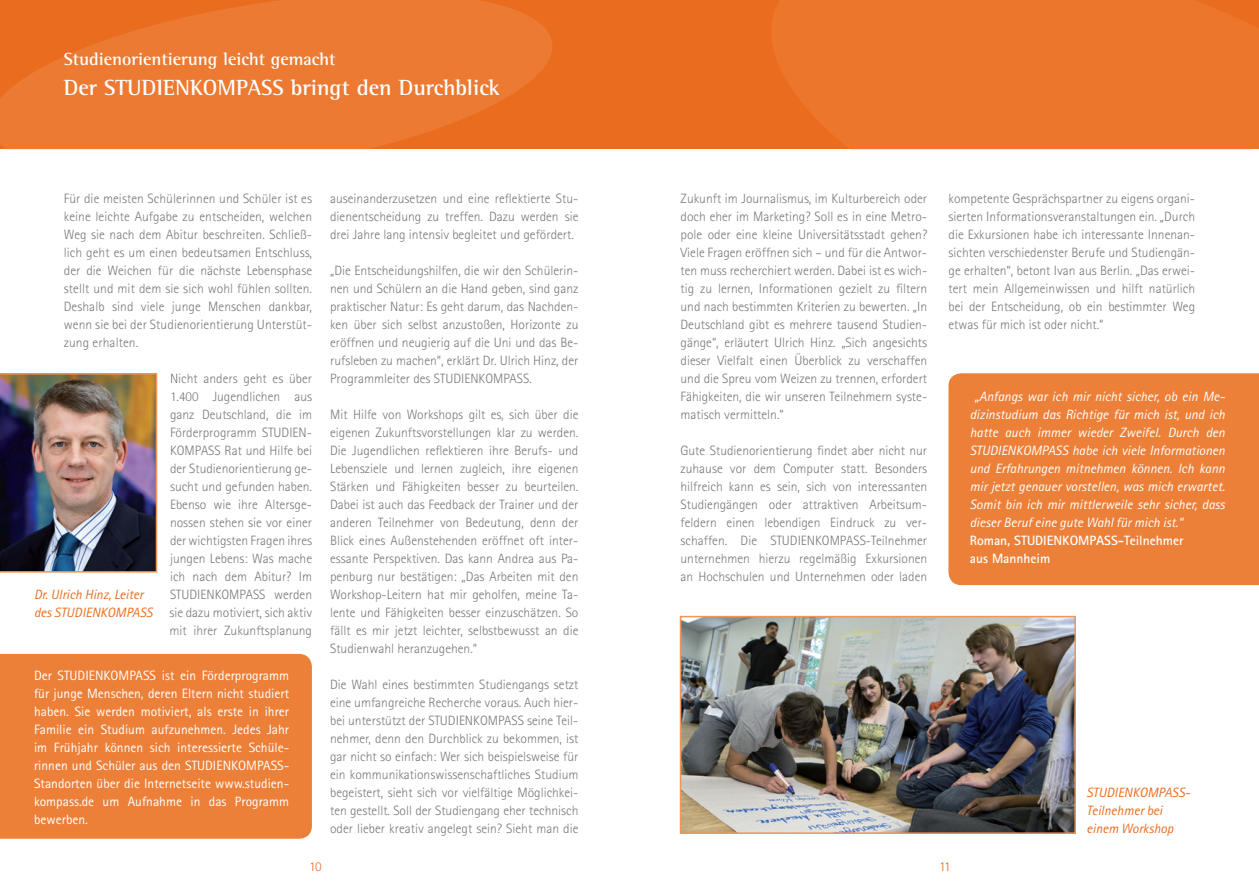
<style>
.page{position:relative;width:1259px;height:893px;background:#fff}
.page>*{position:absolute;margin:0;border:0;box-sizing:border-box;transform-origin:0 0}
.t1{font:700 22.5px "Rotis Semi Serif";color:#fff}
.t2{font:700 18px "Rotis Semi Serif";color:#fff}
.t3{font:300 13.5px/18px "Rotis Sans Serif";color:#76787b;text-align:justify}
.t4{font:13.5px/18px "Rotis Sans Serif";color:#fff;text-align:justify}
.t5{font:italic 13.5px/18px "Rotis Sans Serif";color:#fff;text-align:justify}
.t6{font:italic 13.5px/18px "Rotis Sans Serif";color:#ea6d1f}
.t7{font:700 13.5px/18px "Rotis Sans Serif";color:#fff}
.t8{font:300 13.5px "Rotis Sans Serif";color:#ea6d1f}
</style>
<div class="page">
<div style="left:0;top:654px;width:312px;height:185px;background:#ed8039"></div>
<div style="left:0;top:0;width:629px;height:149px;background:#ea6d1f"></div>
<div style="left:630px;top:0;width:629px;height:149px;background:#ea6d1f"></div>
<hr style="left:629px;top:0;width:1px;height:149px;background:#ea6d1f">
<svg style="left:0;top:0;width:552px;height:149px;fill:#ec7a32"></svg>
<img style="left:683px;top:619px;width:390px;height:212px">
<div style="left:680px;top:616px;width:396px;height:218px;border:2px solid #f19558"></div>
<div style="left:771px;top:0;width:488px;height:150px;background:#eb762c"></div>
<div style="left:948px;top:373px;width:311px;height:212px;background:#ed8039"></div>
<img style="left:0;top:373px;width:157px;height:200px">
<h2 class="t2" style="left:64px;top:48px;width:273px">Studienorientierung leicht gemacht</h2>
<h1 class="t1" style="left:64px;top:74px;width:437px">Der STUDIENKOMPASS bringt den Durchblick</h1>
<p class="t3" style="left:64px;top:189px;width:250px">Für die meisten Schülerinnen und Schüler ist es keine leichte Aufgabe zu entscheiden, welchen Weg sie nach dem Abitur beschreiten. Schließ&shy;lich geht es um einen bedeutsamen Entschluss, der die Weichen für die nächste Lebensphase stellt und mit dem sie sich wohl fühlen sollten.<br>Deshalb sind viele junge Menschen dankbar, wenn sie bei der Studienorientierung Unterstüt&shy;zung erhalten.</p>
<p class="t3" style="left:169px;top:369px;width:144px">Nicht anders geht es über 1.400 Jugendlichen aus ganz Deutschland, die im Förderprogramm STUDIEN-KOMPASS Rat und Hilfe bei der Studienorientierung ge&shy;sucht und gefunden haben.<br>Ebenso wie ihre Altersge&shy;nossen stehen sie vor einer der wichtigsten Fragen ihres jungen Lebens: Was mache ich nach dem Abitur? Im STUDIENKOMPASS werden sie dazu motiviert, sich aktiv mit ihrer Zukunftsplanung</p>
<p class="t6" style="left:34px;top:585px;width:120px">Dr. Ulrich Hinz, Leiter des STUDIENKOMPASS</p>
<p class="t4" style="left:34px;top:666px;width:257px">Der STUDIENKOMPASS ist ein Förderprogramm für junge Menschen, deren Eltern nicht studiert haben. Sie werden motiviert, als erste in ihrer Familie ein Studium aufzunehmen. Jedes Jahr im Frühjahr können sich interessierte Schüle&shy;rinnen und Schüler aus den STUDIENKOMPASS-Standorten über die Internetseite www.studien&shy;kompass.de um Aufnahme in das Programm bewerben.</p>
<p class="t3" style="left:330px;top:189px;width:250px">auseinanderzusetzen und eine reflektierte Stu&shy;dienentscheidung zu treffen. Dazu werden sie drei Jahre lang intensiv begleitet und gefördert.</p>
<p class="t3" style="left:330px;top:261px;width:250px">„Die Entscheidungshilfen, die wir den Schülerin&shy;nen und Schülern an die Hand geben, sind ganz praktischer Natur: Es geht darum, das Nachden&shy;ken über sich selbst anzustoßen, Horizonte zu eröffnen und neugierig auf die Uni und das Be&shy;rufsleben zu machen“, erklärt Dr. Ulrich Hinz, der Programmleiter des STUDIENKOMPASS.</p>
<p class="t3" style="left:330px;top:405px;width:250px">Mit Hilfe von Workshops gilt es, sich über die eigenen Zukunftsvorstellungen klar zu werden.<br>Die Jugendlichen reflektieren ihre Berufs- und Lebensziele und lernen zugleich, ihre eigenen Stärken und Fähigkeiten besser zu beurteilen.<br>Dabei ist auch das Feedback der Trainer und der anderen Teilnehmer von Bedeutung, denn der Blick eines Außenstehenden eröffnet oft inter&shy;essante Perspektiven. Das kann Andrea aus Pa&shy;penburg nur bestätigen: „Das Arbeiten mit den Workshop-Leitern hat mir geholfen, meine Ta&shy;lente und Fähigkeiten besser einzuschätzen. So fällt es mir jetzt leichter, selbstbewusst an die Studienwahl heranzugehen.“</p>
<p class="t3" style="left:330px;top:675px;width:250px">Die Wahl eines bestimmten Studiengangs setzt eine umfangreiche Recherche voraus. Auch hier&shy;bei unterstützt der STUDIENKOMPASS seine Teil&shy;nehmer, denn den Durchblick zu bekommen, ist gar nicht so einfach: Wer sich beispielsweise für ein kommunikationswissenschaftliches Studium begeistert, sieht sich vor vielfältige Möglichkei&shy;ten gestellt. Soll der Studiengang eher technisch oder lieber kreativ angelegt sein? Sieht man die</p>
<p class="t3" style="left:680px;top:189px;width:248px">Zukunft im Journalismus, im Kulturbereich oder doch eher im Marketing? Soll es in eine Metro&shy;pole oder eine kleine Universitätsstadt gehen?<br>Viele Fragen eröffnen sich – und für die Antwor&shy;ten muss recherchiert werden. Dabei ist es wich&shy;tig zu lernen, Informationen gezielt zu filtern und nach bestimmten Kriterien zu bewerten. „In Deutschland gibt es mehrere tausend Studien&shy;gänge“, erläutert Ulrich Hinz. „Sich angesichts dieser Vielfalt einen Überblick zu verschaffen und die Spreu vom Weizen zu trennen, erfordert Fähigkeiten, die wir unseren Teilnehmern syste&shy;matisch vermitteln.“</p>
<p class="t3" style="left:680px;top:441px;width:248px">Gute Studienorientierung findet aber nicht nur zuhause vor dem Computer statt. Besonders hilfreich kann es sein, sich von interessanten Studiengängen oder attraktiven Arbeitsum&shy;feldern einen lebendigen Eindruck zu ver&shy;schaffen. Die STUDIENKOMPASS-Teilnehmer unternehmen hierzu regelmäßig Exkursionen an Hochschulen und Unternehmen oder laden</p>
<p class="t3" style="left:948px;top:189px;width:248px">kompetente Gesprächspartner zu eigens organi&shy;sierten Informationsveranstaltungen ein. „Durch die Exkursionen habe ich interessante Innenan&shy;sichten verschiedenster Berufe und Studiengän&shy;ge erhalten“, betont Ivan aus Berlin. „Das erwei&shy;tert mein Allgemeinwissen und hilft natürlich bei der Entscheidung, ob ein bestimmter Weg etwas für mich ist oder nicht.“</p>
<p class="t5" style="left:969px;top:387px;width:257px;text-indent:5px">„Anfangs war ich mir nicht sicher, ob ein Me&shy;dizinstudium das Richtige für mich ist, und ich hatte auch immer wieder Zweifel. Durch den STUDIENKOMPASS habe ich viele Informationen und Erfahrungen mitnehmen können. Ich kann mir jetzt genauer vorstellen, was mich erwartet.<br>Somit bin ich mir mittlerweile sehr sicher, dass dieser Beruf eine gute Wahl für mich ist.“</p>
<p class="t7" style="left:969px;top:531px;width:215px">Roman, STUDIENKOMPASS-Teilnehmer aus Mannheim</p>
<p class="t6" style="left:1086px;top:783px;width:106px">STUDIENKOMPASS-<br>Teilnehmer bei einem Workshop</p>
<p class="t8" style="left:309px;top:859px;width:14px">1 01</p>
<p class="t8" style="left:939px;top:859px;width:13px">11</p>
</div>
